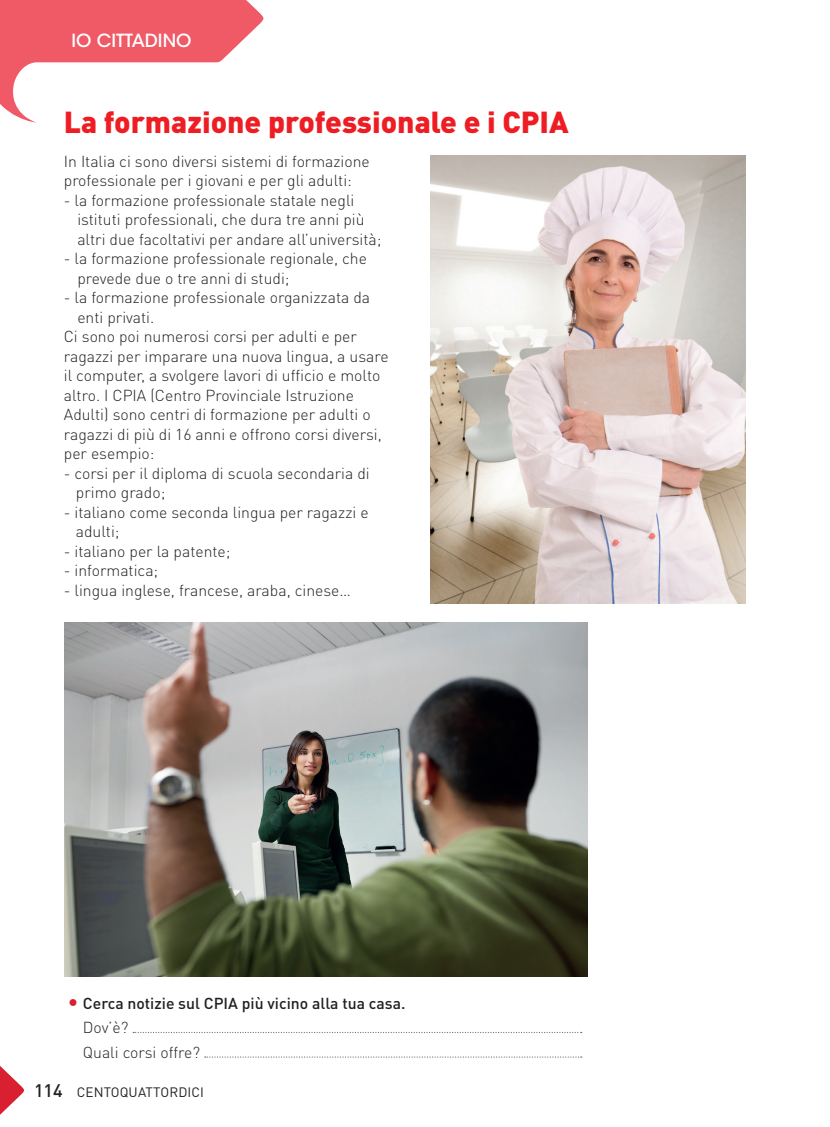
<style>
.page{position:relative;width:830px;height:1127px;background:#fff}
.page>*{position:absolute;margin:0;border:0;box-sizing:border-box;transform-origin:0 0}
.t1{font:900 30px "DIN Pro";color:#ee1d23}
.t2{font:500 18px "ITC Avant Garde Std";color:#fff}
.t3{font:300 15.75px/19.5px "DIN Pro";color:#231f20}
.t4{font:500 15.75px/24.2px "DIN Pro";color:#231f20}
.t5{font:13.5px "DIN Pro";letter-spacing:.01em;color:#231f20}
.s1{font-family:"ITC Avant Garde Std";font-weight:700;font-size:22.5px;color:#d82031}
.s2{font-weight:300}
.s3{font-weight:500;font-size:18px}
</style>
<div class="page">
<img style="left:430px;top:155px;width:315px;height:449px">
<img style="left:65px;top:622px;width:522px;height:355px">
<svg style="left:133px;top:1032px;width:448px;height:1px"></svg>
<svg style="left:205px;top:1056px;width:376px;height:1px"></svg>
<svg style="left:0;top:0;width:263px;height:123px"></svg>
<svg style="left:0;top:1066px;width:24px;height:49px"></svg>
<p class="t2" style="left:71px;top:30px;width:122px">IO CITTADINO</p>
<h1 class="t1" style="left:64px;top:102px;width:506px">La formazione professionale e i CPIA</h1>
<p class="t3" style="left:64px;top:151px;width:307px">In Italia ci sono diversi sistemi di formazione professionale per i giovani e per gli adulti:</p>
<p class="t3" style="left:77px;top:190px;width:305px;text-indent:-13px">- la formazione professionale statale negli istituti professionali, che dura tre anni più altri due facoltativi per andare all’università;</p>
<p class="t3" style="left:77px;top:248px;width:291px;text-indent:-13px">- la formazione professionale regionale, che prevede due o tre anni di studi;</p>
<p class="t3" style="left:64px;top:287px;width:307px">- la formazione professionale organizzata da</p>
<p class="t3" style="left:77px;top:307px;width:78px">enti privati.</p>
<p class="t3" style="left:64px;top:326px;width:294px">Ci sono poi numerosi corsi per adulti e per</p>
<p class="t3" style="left:64px;top:346px;width:326px">ragazzi per imparare una nuova lingua, a usare</p>
<p class="t3" style="left:64px;top:365px;width:318px">il computer, a svolgere lavori di ufficio e molto</p>
<p class="t3" style="left:64px;top:385px;width:291px">altro. I CPIA (Centro Provinciale Istruzione</p>
<p class="t3" style="left:64px;top:404px;width:308px">Adulti) sono centri di formazione per adulti o</p>
<p class="t3" style="left:64px;top:424px;width:319px">ragazzi di più di 16 anni e offrono corsi diversi,</p>
<p class="t3" style="left:64px;top:443px;width:92px">per esempio:</p>
<p class="t3" style="left:76px;top:463px;width:295px;text-indent:-12px">- corsi per il diploma di scuola secondaria di primo grado;</p>
<p class="t3" style="left:76px;top:502px;width:294px;text-indent:-12px">- italiano come seconda lingua per ragazzi e adulti;</p>
<p class="t3" style="left:64px;top:541px;width:168px">- italiano per la patente;</p>
<p class="t3" style="left:64px;top:560px;width:96px">- informatica;</p>
<p class="t3" style="left:64px;top:580px;width:288px">- lingua inglese, francese, araba, cinese…</p>
<p class="t4" style="left:83px;top:991px;width:324px;text-indent:-18px"><span class="s1">•</span>Cerca notizie sul CPIA più vicino alla tua casa.<br><span class="s2">Dov’è?<br>Quali corsi offre?</span></p>
<p class="t5" style="left:34px;top:1082px;width:61px"><span class="s3">114</span> CENTO</p>
<p class="t5" style="left:120px;top:1082px;width:86px">QUATTORDICI</p>
</div>
